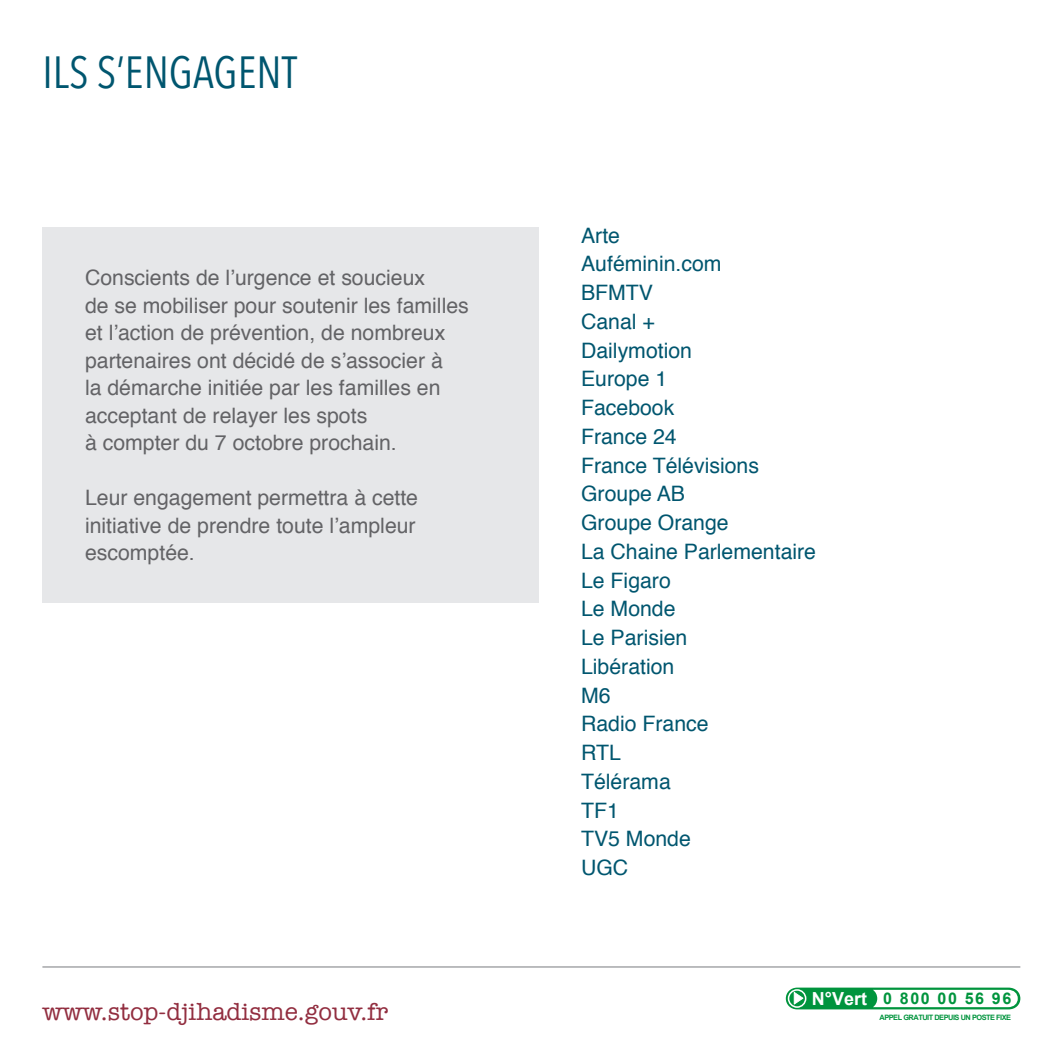
<style>
.page{position:relative;width:1063px;height:1063px;background:#fff}
.page>*{position:absolute;margin:0;border:0;box-sizing:border-box;transform-origin:0 0}
.t1{font:45px "Avenir Next Condensed";color:#00566f}
.t2{font:25px "American Typewriter";color:#922e40}
.t3{font:21.25px/27.5px "Helvetica";color:#636366}
.t4{font:21.25px/28.8px "Helvetica";color:#00566f}
.t5{font:700 16px "Arial";letter-spacing:.1em;color:#00943d}
.t6{font:700 7.5px "Arial";letter-spacing:-.065em;color:#00943d}
.s1{font-size:18px;color:#fff}
</style>
<div class="page">
<div style="left:43px;top:227px;width:496px;height:376px;background:#e6e7e9"></div>
<hr style="left:42px;top:966px;width:978px;height:2px;background:#939598">
<svg style="left:784px;top:986px;width:239px;height:25px"></svg>
<svg style="left:786px;top:988px;width:234px;height:21px"></svg>
<h1 class="t1" style="left:43px;top:33px;width:256px">ILS S’ENGAGENT</h1>
<p class="t3" style="left:85px;top:265px;width:385px">Conscients de l’urgence et soucieux<br>de se mobiliser pour soutenir les familles et l’action de prévention, de nombreux partenaires ont décidé de s’associer à<br>la démarche initiée par les familles en acceptant de relayer les spots<br>à compter du 7 octobre prochain.</p>
<p class="t3" style="left:85px;top:485px;width:335px;text-align:justify">Leur engagement permettra à cette initiative de prendre toute l’ampleur escomptée.</p>
<p class="t2" style="left:42px;top:993px;width:347px">www.stop-djihadisme.gouv.fr</p>
<p class="t4" style="left:581px;top:222px;width:237px">Arte<br>Auféminin.com<br>BFMTV<br>Canal +<br>Dailymotion<br>Europe 1<br>Facebook<br>France 24<br>France Télévisions<br>Groupe AB<br>Groupe Orange<br>La Chaine Parlementaire<br>Le Figaro<br>Le Monde<br>Le Parisien<br>Libération<br>M6<br>Radio France<br>RTL<br>Télérama<br>TF1<br>TV5 Monde<br>UGC</p>
<p class="t5" style="left:812px;top:988px;width:201px"><span class="s1">N°Vert</span> 0 800 00 56 96</p>
<p class="t6" style="left:880px;top:1013px;width:133px">APPEL GRATUIT DEPUIS UN POSTE FIXE</p>
</div>
